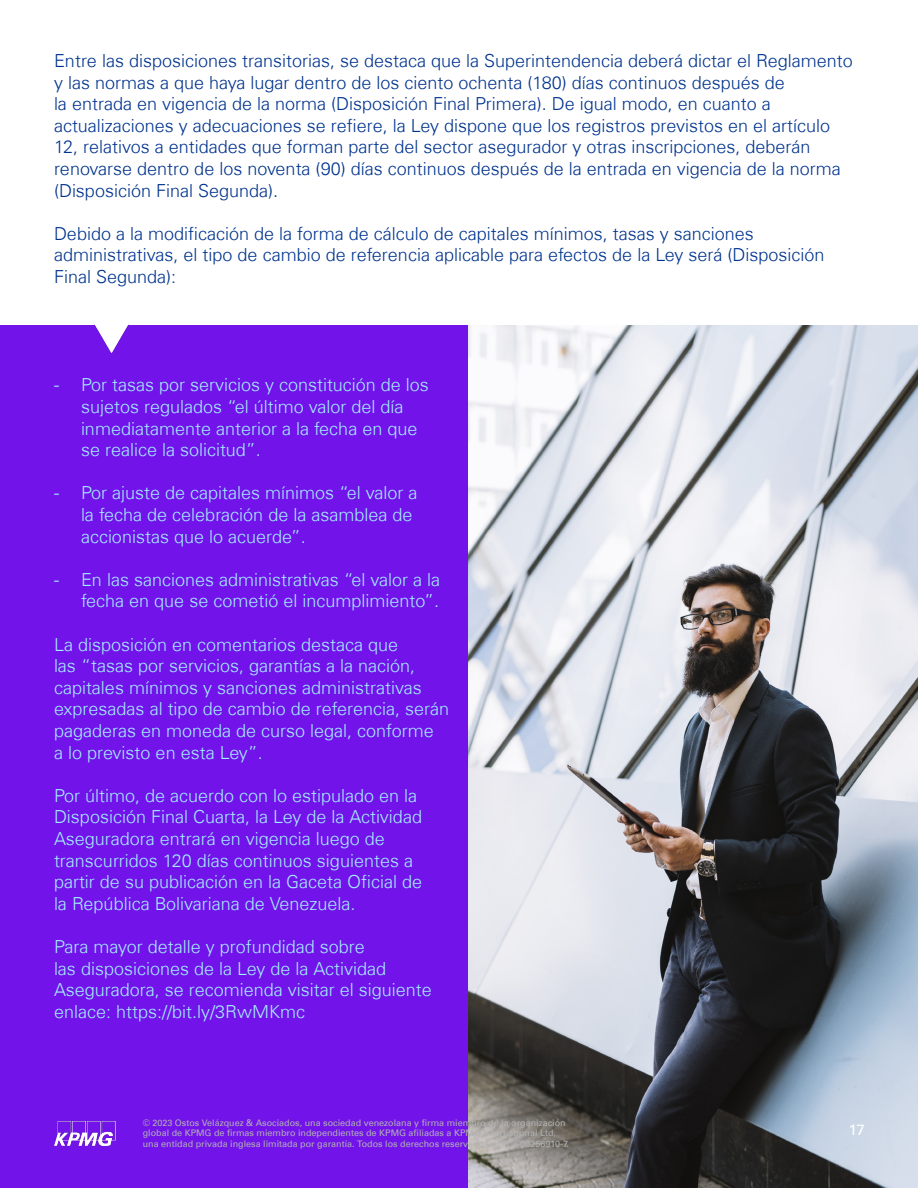
<style>
.page{position:relative;width:918px;height:1188px;background:#fff}
.page>*{position:absolute;margin:0;border:0;box-sizing:border-box;transform-origin:0 0}
.t1{font:300 18px/21.6px "Universfor KPMG";color:#a3eeff}
.t2{font:300 18px/21.6px "Universfor KPMG";color:#00338e}
.t3{font:15px "Universfor KPMG";color:#fff}
.t4{font:9px/10.8px "Universfor KPMG";color:#b3b3b3}
</style>
<div class="page">
<div style="left:0;top:325px;width:916px;height:863px;background:#7213e9"></div>
<img style="left:469px;top:325px;width:449px;height:863px">
<img style="left:54px;top:1121px;width:61px;height:24px">
<img style="left:94px;top:324px;width:35px;height:28px">
<p class="t2" style="left:54px;top:50px;width:800px">Entre las disposiciones transitorias, se destaca que la Superintendencia deberá dictar el Reglamento y las normas a que haya lugar dentro de los ciento ochenta (180) días continuos después de<br>la entrada en vigencia de la norma (Disposición Final Primera). De igual modo, en cuanto a actualizaciones y adecuaciones se refiere, la Ley dispone que los registros previstos en el artículo 12, relativos a entidades que forman parte del sector asegurador y otras inscripciones, deberán renovarse dentro de los noventa (90) días continuos después de la entrada en vigencia de la norma (Disposición Final Segunda).</p>
<p class="t2" style="left:54px;top:223px;width:772px">Debido a la modificación de la forma de cálculo de capitales mínimos, tasas y sanciones administrativas, el tipo de cambio de referencia aplicable para efectos de la Ley será (Disposición<br>Final Segunda):</p>
<p class="t1" style="left:81px;top:374px;width:349px;text-indent:-27px">- Por tasas por servicios y constitución de los sujetos regulados “el último valor del día inmediatamente anterior a la fecha en que se realice la solicitud”.</p>
<p class="t1" style="left:81px;top:482px;width:338px;text-indent:-27px">- Por ajuste de capitales mínimos “el valor a la fecha de celebración de la asamblea de accionistas que lo acuerde”.</p>
<p class="t1" style="left:54px;top:569px;width:388px;text-align:right">- En las sanciones administrativas “el valor a la fecha en que se cometió el incumplimiento”.</p>
<p class="t1" style="left:54px;top:633px;width:397px">La disposición en comentarios destaca que<br>las “tasas por servicios, garantías a la nación, capitales mínimos y sanciones administrativas expresadas al tipo de cambio de referencia, serán pagaderas en moneda de curso legal, conforme<br>a lo previsto en esta Ley”.</p>
<p class="t1" style="left:54px;top:785px;width:370px">Por último, de acuerdo con lo estipulado en la Disposición Final Cuarta, la Ley de la Actividad Aseguradora entrará en vigencia luego de transcurridos 120 días continuos siguientes a partir de su publicación en la Gaceta Oficial de la República Bolivariana de Venezuela.</p>
<p class="t1" style="left:54px;top:936px;width:379px">Para mayor detalle y profundidad sobre<br>las disposiciones de la Ley de la Actividad Aseguradora, se recomienda visitar el siguiente enlace: https://bit.ly/3RwMKmc</p>
<p class="t4" style="left:143px;top:1117px;width:428px">© 2023 Ostos Velázquez &amp; Asociados, una sociedad venezolana y firma miembro de la organización global de KPMG de firmas miembro independientes de KPMG afiliadas a KPMG International Ltd, una entidad privada inglesa limitada por garantía. Todos los derechos reservados. RIF: J-00256910-7.</p>
<p class="t3" style="left:849px;top:1121px;width:17px">17</p>
</div>
